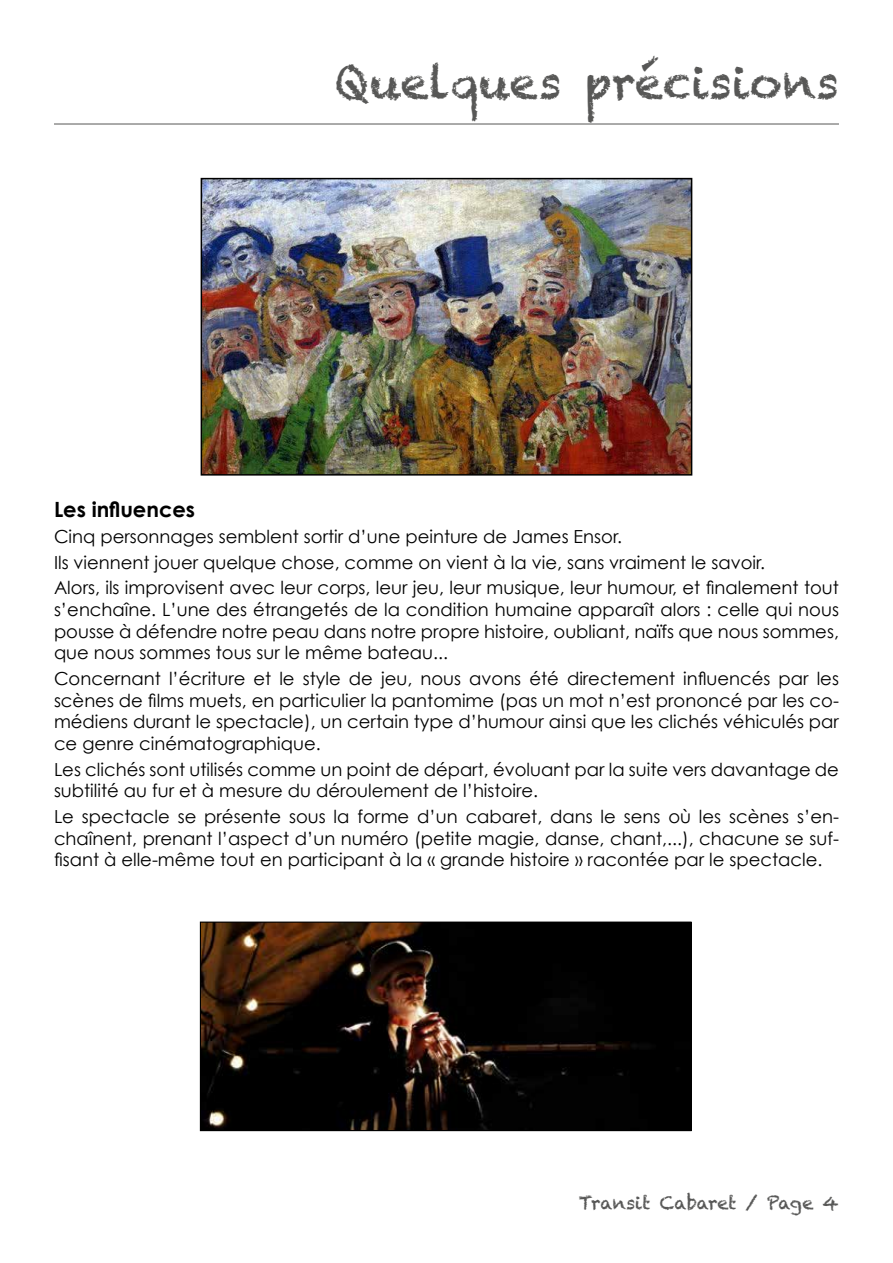
<style>
.page{position:relative;width:893px;height:1263px;background:#fff}
.page>*{position:absolute;margin:0;border:0;box-sizing:border-box;transform-origin:0 0}
.t1{font:45px "Chalkduster";color:#575756}
.t2{font:700 21px "Century Gothic";color:#000}
.t3{font:18px/21.6px "Century Gothic";color:#000;text-align:justify}
.t4{font:18px "Chalkduster";color:#575756}
</style>
<div class="page">
<hr style="left:54px;top:124px;width:785px;height:1px;background:#575756">
<img style="left:202px;top:923px;width:488px;height:206px">
<div style="left:200px;top:921px;width:492px;height:210px;border:1px solid #000"></div>
<img style="left:204px;top:181px;width:485px;height:292px">
<div style="left:201px;top:178px;width:491px;height:298px;border:2px solid #000"></div>
<h1 class="t1" style="left:335px;top:56px;width:505px">Quelques précisions</h1>
<p class="t2" style="left:54px;top:496px;width:143px">Les influences</p>
<p class="t3" style="left:54px;top:523px;width:786px;line-height:25.8px;text-align:left">Cinq personnages semblent sortir d’une peinture de James Ensor.<br>Ils viennent jouer quelque chose, comme on vient à la vie, sans vraiment le savoir.<br>Alors, ils improvisent avec leur corps, leur jeu, leur musique, leur humour, et finalement tout</p>
<p class="t3" style="left:54px;top:598px;width:786px">s’enchaîne. L’une des étrangetés de la condition humaine apparaît alors : celle qui nous pousse à défendre notre peau dans notre propre histoire, oubliant, naïfs que nous sommes, que nous sommes tous sur le même bateau...</p>
<p class="t3" style="left:54px;top:667px;width:786px">Concernant l’écriture et le style de jeu, nous avons été directement influencés par les scènes de films muets, en particulier la pantomime (pas un mot n’est prononcé par les co&shy;médiens durant le spectacle), un certain type d’humour ainsi que les clichés véhiculés par ce genre cinématographique.</p>
<p class="t3" style="left:54px;top:758px;width:786px">Les clichés sont utilisés comme un point de départ, évoluant par la suite vers davantage de subtilité au fur et à mesure du déroulement de l’histoire.</p>
<p class="t3" style="left:54px;top:806px;width:786px">Le spectacle se présente sous la forme d’un cabaret, dans le sens où les scènes s’en&shy;chaînent, prenant l’aspect d’un numéro (petite magie, danse, chant,...), chacune se suf&shy;fisant à elle-même tout en participant à la « grande histoire » racontée par le spectacle.</p>
<p class="t4" style="left:579px;top:1192px;width:262px">Transit Cabaret / Page 4</p>
</div>
